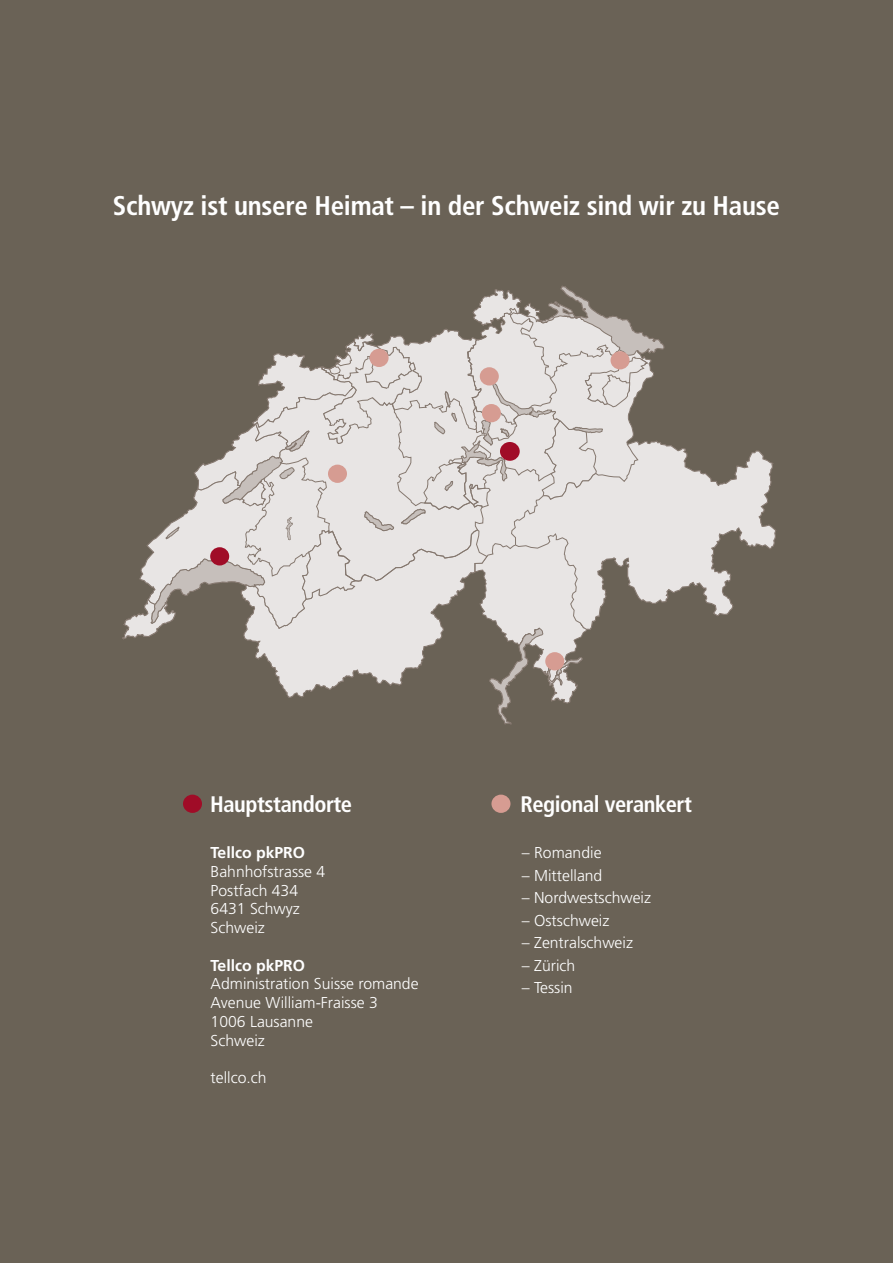
<style>
.page{position:relative;width:893px;height:1263px;background:#6a6256}
.page>*{position:absolute;margin:0;border:0;box-sizing:border-box;transform-origin:0 0}
.t1{font:700 condensed 27px "Frutiger LT Com";letter-spacing:-.01em;color:#fff}
.t2{font:700 condensed 22.5px "Frutiger LT Com";letter-spacing:-.02em;color:#fff}
.t3{font:300 15.75px/18.8px "Frutiger LT Pro";color:#fff}
.t4{font:700 15.75px "Frutiger LT Pro";color:#fff}
</style>
<div class="page">
<svg style="left:122px;top:286px;width:654px;height:439px"></svg>
<div style="left:500px;top:442px;width:20px;height:19px;background:#a00c27;border-radius:50%"></div>
<div style="left:545px;top:652px;width:19px;height:18px;background:#d69c92;border-radius:50%"></div>
<div style="left:482px;top:404px;width:19px;height:18px;background:#d69c92;border-radius:50%"></div>
<div style="left:480px;top:367px;width:19px;height:18px;background:#d69c92;border-radius:50%"></div>
<div style="left:370px;top:349px;width:19px;height:18px;background:#d69c92;border-radius:50%"></div>
<div style="left:328px;top:465px;width:19px;height:18px;background:#d69c92;border-radius:50%"></div>
<div style="left:210px;top:547px;width:19px;height:18px;background:#a00c27;border-radius:50%"></div>
<div style="left:610px;top:351px;width:20px;height:18px;background:#d69c92;border-radius:50%"></div>
<h1 class="t1" style="left:113px;top:189px;width:668px">Schwyz ist unsere Heimat – in der Schweiz sind wir zu Hause</h1>
<h2 class="t2" style="left:210px;top:790px;width:144px">Hauptstandorte</h2>
<h2 class="t2" style="left:520px;top:790px;width:173px">Regional verankert</h2>
<p class="t4" style="left:211px;top:843px;width:96px">Tellco pkPRO</p>
<p class="t3" style="left:211px;top:862px;width:116px">Bahnhofstrasse 4<br>Postfach 434<br>6431 Schwyz<br>Schweiz</p>
<p class="t4" style="left:211px;top:956px;width:96px">Tellco pkPRO</p>
<p class="t3" style="left:211px;top:975px;width:209px">Administration Suisse romande<br>Avenue William-Fraisse 3<br>1006 Lausanne<br>Schweiz</p>
<p class="t3" style="left:211px;top:1068px;width:57px">tellco.ch</p>
<p class="t3" style="left:522px;top:843px;width:81px">– Romandie</p>
<p class="t3" style="left:522px;top:866px;width:82px">– Mittelland</p>
<p class="t3" style="left:522px;top:888px;width:131px">– Nordwestschweiz</p>
<p class="t3" style="left:522px;top:911px;width:89px">– Ostschweiz</p>
<p class="t3" style="left:522px;top:933px;width:113px">– Zentralschweiz</p>
<p class="t3" style="left:522px;top:956px;width:55px">– Zürich</p>
<p class="t3" style="left:522px;top:978px;width:52px">– Tessin</p>
</div>
